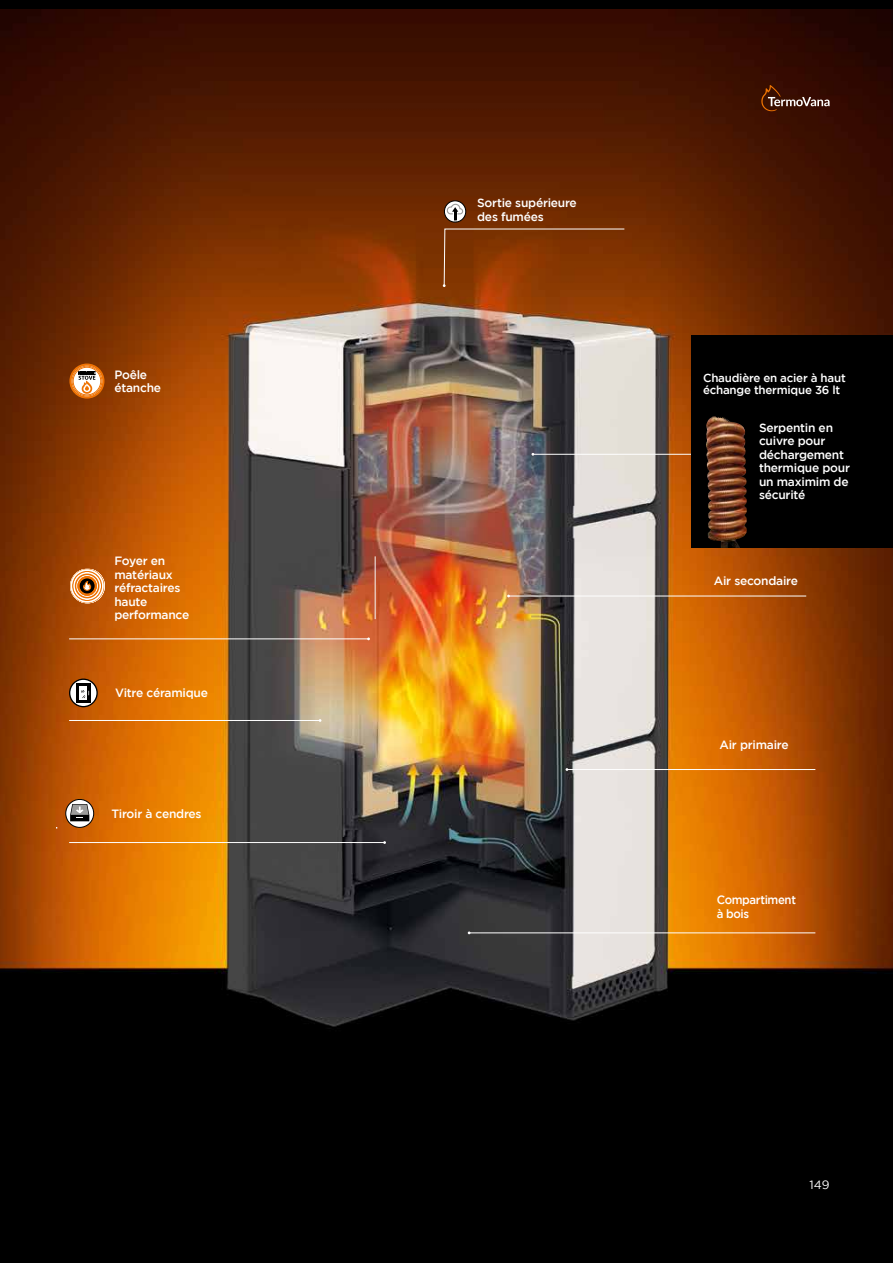
<style>
.page{position:relative;width:893px;height:1263px;background:#000}
.page>*{position:absolute;margin:0;border:0;box-sizing:border-box;transform-origin:0 0}
.t1{font:500 12px/13.5px "Gotham";letter-spacing:-.02em;color:#fff}
.t2{font:500 12px/13.5px "Gotham";letter-spacing:-.02em;color:#fff;scale:.95 1}
.t3{font:12px "Gotham";color:#fff}
.t4{font:500 11.55px/11.9px "Gotham";letter-spacing:-.02em;color:#fff}
</style>
<div class="page">
<img style="left:0;top:9px;width:893px;height:1018px">
<hr style="left:533px;top:454px;width:275px;height:1px;background:#fff">
<div style="left:692px;top:335px;width:201px;height:213px;background:#000"></div>
<img style="left:706px;top:416px;width:9px;height:18px">
<hr style="left:69px;top:638px;width:300px;height:1px;background:#fff">
<hr style="left:567px;top:769px;width:248px;height:1px;background:#fff">
<hr style="left:69px;top:842px;width:316px;height:1px;background:#fff">
<svg style="left:443px;top:228px;width:182px;height:59px;background:#883906"></svg>
<hr style="left:69px;top:720px;width:251px;height:1px;background:#fff">
<hr style="left:469px;top:932px;width:346px;height:1px;background:#fff">
<hr style="left:508px;top:596px;width:298px;height:1px;background:#fff">
<svg style="left:445px;top:202px;width:20px;height:20px"></svg>
<div style="left:445px;top:201px;width:20px;height:21px;border:1px solid #fff;border-radius:50%"></div>
<div style="left:444px;top:200px;width:22px;height:23px;border:1px solid #000;border-radius:50%"></div>
<svg style="left:71px;top:365px;width:32px;height:32px"></svg>
<svg style="left:72px;top:366px;width:30px;height:30px"></svg>
<div style="left:72px;top:366px;width:30px;height:30px;border:1px solid #ee7203;border-radius:50%"></div>
<svg style="left:73px;top:367px;width:28px;height:28px"></svg>
<div style="left:73px;top:367px;width:28px;height:28px;border:1px solid #ee7203;border-radius:50%"></div>
<svg style="left:79px;top:371px;width:16px;height:23px"></svg>
<div style="left:69px;top:363px;width:35px;height:36px;border:2px solid #ee7203;border-radius:50%"></div>
<svg style="left:66px;top:799px;width:28px;height:28px"></svg>
<div style="left:65px;top:799px;width:29px;height:29px;border:1px solid #000;border-radius:50%"></div>
<svg style="left:70px;top:804px;width:19px;height:17px"></svg>
<svg style="left:70px;top:679px;width:27px;height:28px"></svg>
<div style="left:69px;top:678px;width:29px;height:29px;border:1px solid #000;border-radius:50%"></div>
<svg style="left:76px;top:683px;width:15px;height:19px"></svg>
<div style="left:80px;top:686px;width:7px;height:14px;background:#fff"></div>
<svg style="left:81px;top:690px;width:8px;height:8px"></svg>
<hr style="left:375px;top:556px;width:1px;height:63px;background:#f6f6f6">
<svg style="left:70px;top:569px;width:34px;height:34px"></svg>
<svg style="left:761px;top:85px;width:69px;height:26px;background:#562d1f"></svg>
<p class="t1" style="left:114px;top:367px;width:48px">Poêle étanche</p>
<p class="t1" style="left:114px;top:554px;width:76px">Foyer en matériaux réfractaires haute performance</p>
<p class="t1" style="left:115px;top:686px;width:94px">Vitre céramique</p>
<p class="t1" style="left:112px;top:806px;width:92px">Tiroir à cendres</p>
<p class="t1" style="left:477px;top:196px;width:101px">Sortie supérieure des fumées</p>
<p class="t4" style="left:703px;top:371px;width:144px">Chaudière en acier à haut échange thermique 36 lt</p>
<p class="t1" style="left:759px;top:421px;width:92px">Serpentin en cuivre pour déchargement thermique pour un maximim de sécurité</p>
<p class="t1" style="left:714px;top:574px;width:86px">Air secondaire</p>
<p class="t1" style="left:719px;top:738px;width:71px">Air primaire</p>
<p class="t2" style="left:717px;top:893px;width:85px">Compartiment à bois</p>
<p class="t3" style="left:810px;top:1178px;width:21px">149</p>
</div>
